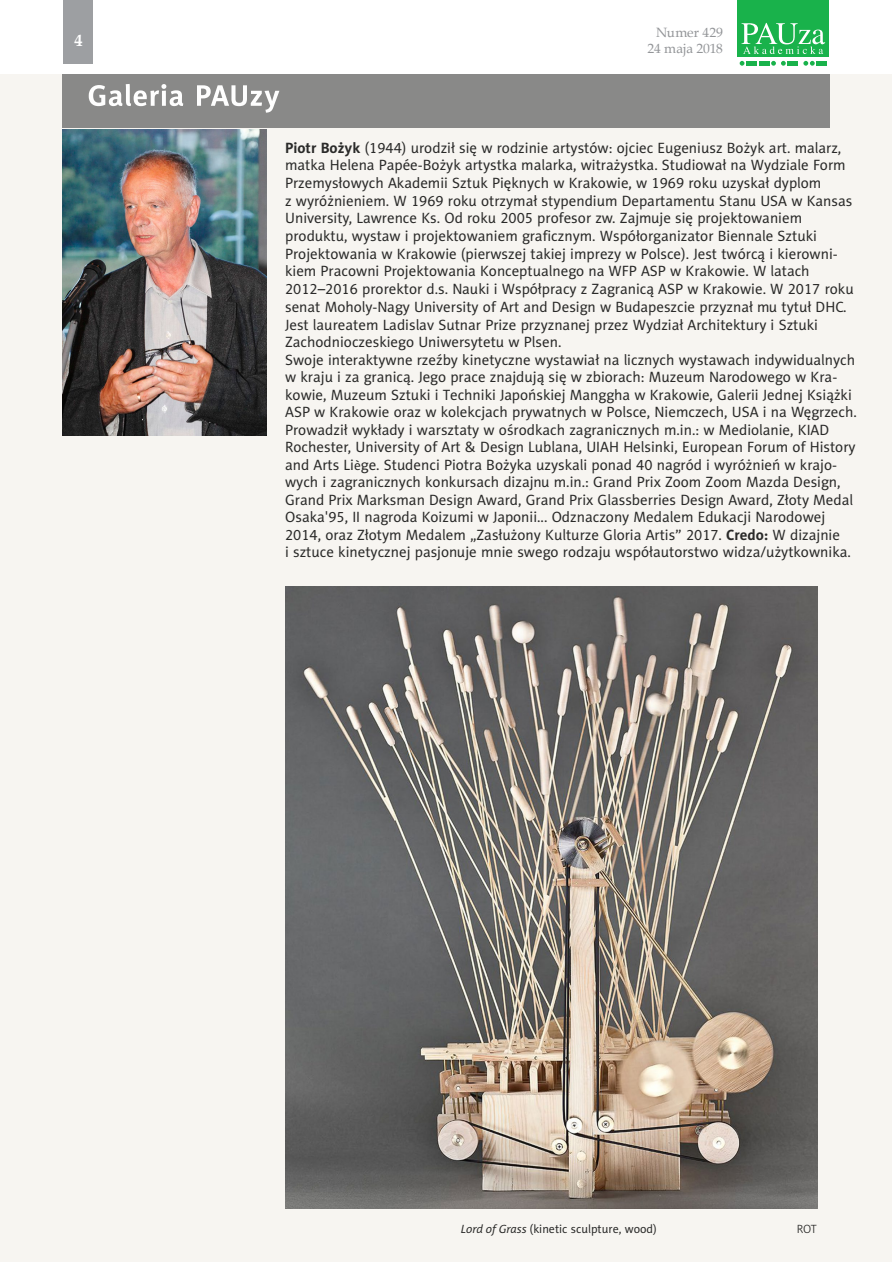
<style>
.page{position:relative;width:893px;height:1263px;background:#fff}
.page>*{position:absolute;margin:0;border:0;box-sizing:border-box;transform-origin:0 0}
.t1{font:700 16.5px "Book Antiqua";color:#fff}
.t2{font:15px/17.5px "Naomi Sans EFN";color:#2a2a29}
.t3{font:13.5px/16.2px "Book Antiqua";color:#939598;text-align:right}
.t4{font:12px "Naomi Sans EFN";color:#2a2a29}
.t5{font:12px "Naomi Sans EFN Light";color:#2a2a29}
.s1{font-weight:700}
.s2{font-size:13.5px}
.s3{font-style:italic}
</style>
<div class="page">
<div style="left:63px;top:0;width:29px;height:64px;background:#9d9fa2"></div>
<svg style="left:740px;top:61px;width:4px;height:5px"></svg>
<svg style="left:771px;top:61px;width:15px;height:5px"></svg>
<svg style="left:803px;top:61px;width:12px;height:5px"></svg>
<div style="left:746px;top:61px;width:11px;height:5px;background:#19b24b"></div>
<div style="left:759px;top:61px;width:11px;height:5px;background:#19b24b"></div>
<div style="left:787px;top:61px;width:11px;height:5px;background:#19b24b"></div>
<div style="left:816px;top:61px;width:11px;height:5px;background:#19b24b"></div>
<div style="left:737px;top:0;width:92px;height:56px;background:#19b24b"></div>
<svg style="left:741px;top:23px;width:84px;height:31px"></svg>
<div style="left:0;top:74px;width:892px;height:1188px;background:#f7f5f1"></div>
<div style="left:63px;top:74px;width:767px;height:53px;background:#898988"></div>
<svg style="left:89px;top:84px;width:190px;height:29px"></svg>
<img style="left:63px;top:129px;width:204px;height:307px">
<img style="left:286px;top:587px;width:531px;height:621px">
<p class="t1" style="left:75px;top:30px;width:10px">4</p>
<p class="t3" style="left:648px;top:24px;width:77px">Numer 429<br>24 maja 2018</p>
<p class="t2" style="left:285px;top:138px;width:573px"><span class="s1">Piotr Bożyk</span> (1944) urodził się w rodzinie artystów: ojciec Eugeniusz Bożyk art. malarz, matka Helena Papée-Bożyk artystka malarka, witrażystka. Studiował na Wydziale Form Przemysłowych Akademii Sztuk Pięknych w Krakowie, w 1969 roku uzyskał dyplom<br>z wyróżnieniem. W 1969 roku otrzymał stypendium Departamentu Stanu USA w Kansas University, Lawrence Ks. Od roku 2005 profesor zw. Zajmuje się projektowaniem produktu, wystaw i projektowaniem graficznym. Współorganizator Biennale Sztuki Projektowania w Krakowie (pierwszej takiej imprezy w Polsce). Jest twórcą i kierowni&shy;kiem Pracowni Projektowania Konceptualnego na WFP ASP w Krakowie. W latach 2012–2016 prorektor d.s. Nauki i Współpracy z Zagranicą ASP w Krakowie. W 2017 roku senat Moholy-Nagy University of Art and Design w Budapeszcie przyznał mu tytuł DHC.<br>Jest laureatem Ladislav Sutnar Prize przyznanej przez Wydział Architektury i Sztuki Zachodnioczeskiego Uniwersytetu w Plsen.<br>Swoje interaktywne rzeźby kinetyczne wystawiał na licznych wystawach indywidualnych w kraju i za granicą. Jego prace znajdują się w zbiorach: Muzeum Narodowego w Kra&shy;kowie, Muzeum Sztuki i Techniki Japońskiej Manggha w Krakowie, Galerii Jednej Książki ASP w Krakowie oraz w kolekcjach prywatnych w Polsce, Niemczech, USA i na Węgrzech.<br>Prowadził wykłady i warsztaty w ośrodkach zagranicznych m.in.: w Mediolanie, KIAD Rochester, University of Art &amp; Design Lublana, UIAH Helsinki, European Forum of History and Arts Li<span class="s2">è</span>ge. Studenci Piotra Bożyka uzyskali ponad 40 nagród i wyróżnień w krajo&shy;wych i zagranicznych konkursach dizajnu m.in.: Grand Prix Zoom Zoom Mazda Design, Grand Prix Marksman Design Award, Grand Prix Glassberries Design Award, Złoty Medal Osaka'95, II nagroda Koizumi w Japonii... Odznaczony Medalem Edukacji Narodowej 2014, oraz Złotym Medalem „Zasłużony Kulturze Gloria Artis” 2017. <span class="s1">Credo:</span> W dizajnie<br>i sztuce kinetycznej pasjonuje mnie swego rodzaju współautorstwo widza/użytkownika.</p>
<p class="t4" style="left:461px;top:1222px;width:198px"><span class="s3">Lord of Grass</span> (kinetic sculpture, wood)</p>
<p class="t5" style="left:797px;top:1222px;width:21px">ROT</p>
</div>
